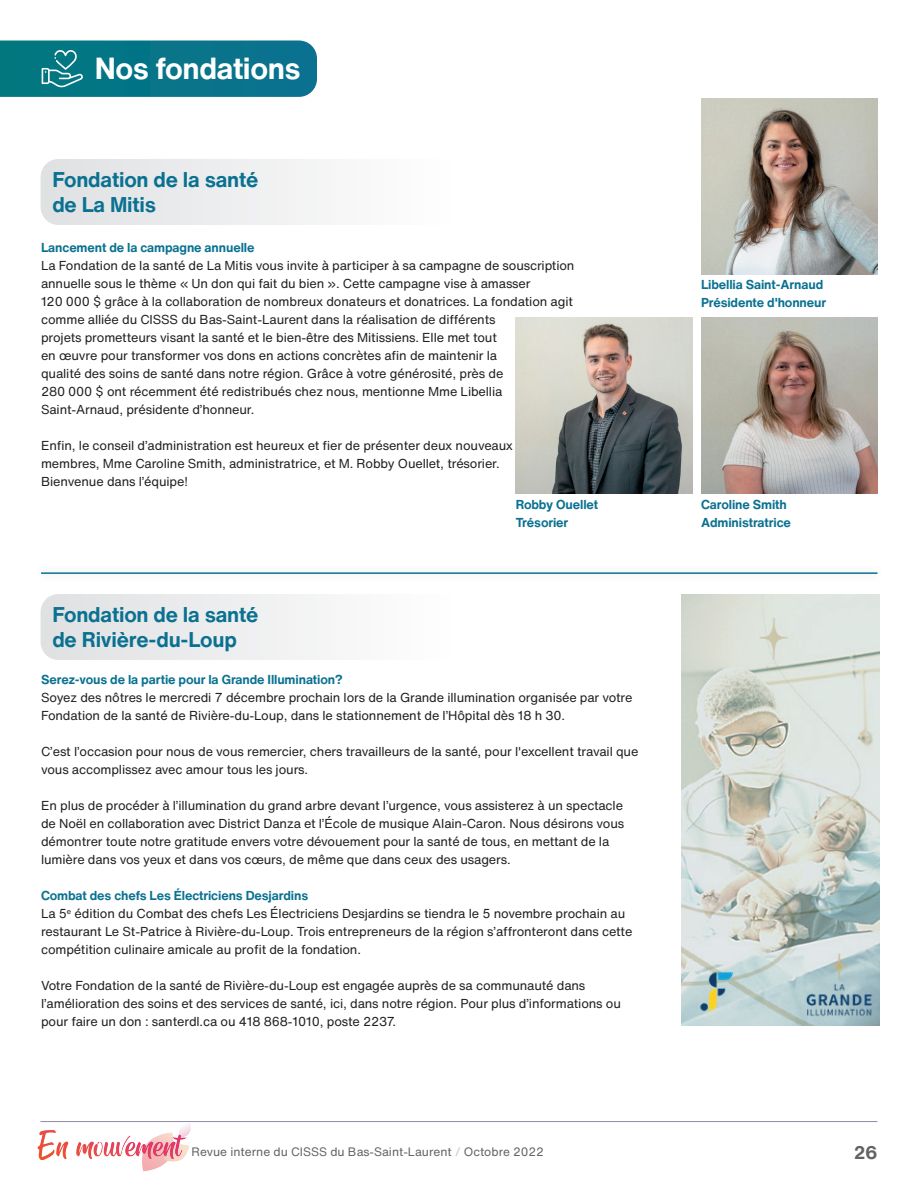
<style>
.page{position:relative;width:918px;height:1188px;background:#fff}
.page>*{position:absolute;margin:0;border:0;box-sizing:border-box;transform-origin:0 0}
.t1{font:700 30px "Helvetica Now Text";letter-spacing:-.015em;color:#fff}
.t2{font:700 21px/25.2px "Helvetica Now Text";letter-spacing:-.01em;color:#0a7191}
.t3{font:700 18px "Helvetica Now Text";color:#636366}
.t4{font:12.75px/18px "Helvetica Now Text";letter-spacing:-.01em;color:#231f20}
.t5{font:700 12.75px/18px "Helvetica Now Text";letter-spacing:-.01em;color:#0a7191}
.t6{font:12px "Helvetica Now Text";color:#636366}
.s1{font-weight:700;color:#0a7191}
.s2{color:#c7c8ca}
</style>
<div class="page">
<img style="left:142px;top:1123px;width:47px;height:49px">
<img style="left:37px;top:1124px;width:154px;height:41px">
<hr style="left:40px;top:1121px;width:838px;height:1px;background:#221346">
<svg style="left:0;top:40px;width:317px;height:57px;background:#0e798b"></svg>
<svg style="left:41px;top:159px;width:280px;height:66px"></svg>
<svg style="left:41px;top:594px;width:280px;height:66px"></svg>
<img style="left:701px;top:317px;width:177px;height:177px">
<img style="left:701px;top:99px;width:177px;height:176px">
<img style="left:516px;top:317px;width:176px;height:177px">
<div style="left:33px;top:563px;width:853px;height:20px;background:#fbfbfb"></div>
<hr style="left:41px;top:572px;width:836px;height:2px;background:#0a7191">
<img style="left:682px;top:594px;width:198px;height:432px">
<h1 class="t1" style="left:95px;top:46px;width:207px">Nos fondations</h1>
<h2 class="t2" style="left:52px;top:166px;width:208px">Fondation de la santé de La Mitis</h2>
<p class="t5" style="left:41px;top:238px;width:215px">Lancement de la campagne annuelle</p>
<p class="t4" style="left:41px;top:256px;width:535px">La Fondation de la santé de La Mitis vous invite à participer à sa campagne de souscription annuelle sous le thème « Un don qui fait du bien ». Cette campagne vise à amasser<br>120 000 $ grâce à la collaboration de nombreux donateurs et donatrices. La fondation agit comme alliée du CISSS du Bas-Saint-Laurent dans la réalisation de différents<br>projets prometteurs visant la santé et le bien-être des Mitissiens. Elle met tout<br>en œuvre pour transformer vos dons en actions concrètes afin de maintenir la<br>qualité des soins de santé dans notre région. Grâce à votre générosité, près de<br>280 000 $ ont récemment été redistribués chez nous, mentionne Mme Libellia Saint-Arnaud, présidente d’honneur.</p>
<p class="t4" style="left:41px;top:436px;width:474px">Enfin, le conseil d’administration est heureux et fier de présenter deux nouveaux membres, Mme Caroline Smith, administratrice, et M. Robby Ouellet, trésorier.<br>Bienvenue dans l’équipe!</p>
<h2 class="t2" style="left:52px;top:601px;width:208px">Fondation de la santé de Rivière-du-Loup</h2>
<p class="t5" style="left:516px;top:495px;width:84px">Robby Ouellet<br>Trésorier</p>
<p class="t5" style="left:41px;top:670px;width:303px">Serez-vous de la partie pour la Grande Illumination?</p>
<p class="t4" style="left:41px;top:688px;width:593px">Soyez des nôtres le mercredi 7 décembre prochain lors de la Grande illumination organisée par votre<br>Fondation de la santé de Rivière-du-Loup, dans le stationnement de l’Hôpital dès 18 h 30.</p>
<p class="t4" style="left:41px;top:742px;width:599px">C’est l’occasion pour nous de vous remercier, chers travailleurs de la santé, pour l'excellent travail que vous accomplissez avec amour tous les jours.</p>
<p class="t4" style="left:41px;top:796px;width:585px">En plus de procéder à l’illumination du grand arbre devant l’urgence, vous assisterez à un spectacle de Noël en collaboration avec District Danza et l’École de musique Alain-Caron. Nous désirons vous démontrer toute notre gratitude envers votre dévouement pour la santé de tous, en mettant de la lumière dans vos yeux et dans vos cœurs, de même que dans ceux des usagers.</p>
<p class="t4" style="left:41px;top:886px;width:593px"><span class="s1">Combat des chefs Les Électriciens Desjardins<br></span>La 5<sup>e</sup> édition du Combat des chefs Les Électriciens Desjardins se tiendra le 5 novembre prochain au restaurant Le St-Patrice à Rivière-du-Loup. Trois entrepreneurs de la région s’affronteront dans cette compétition culinaire amicale au profit de la fondation.</p>
<p class="t4" style="left:41px;top:976px;width:581px">Votre Fondation de la santé de Rivière-du-Loup est engagée auprès de sa communauté dans l’amélioration des soins et des services de santé, ici, dans notre région. Pour plus d’informations ou pour faire un don : santerdl.ca ou 418 868-1010, poste 2237.</p>
<p class="t5" style="left:701px;top:275px;width:127px">Libellia Saint-Arnaud<br>Présidente d'honneur</p>
<p class="t5" style="left:701px;top:495px;width:91px">Caroline Smith<br>Administratrice</p>
<p class="t6" style="left:192px;top:1143px;width:354px">Revue interne du CISSS du Bas-Saint-Laurent <span class="s2">/</span> Octobre 2022</p>
<h3 class="t3" style="left:854px;top:1140px;width:25px">26</h3>
</div>
